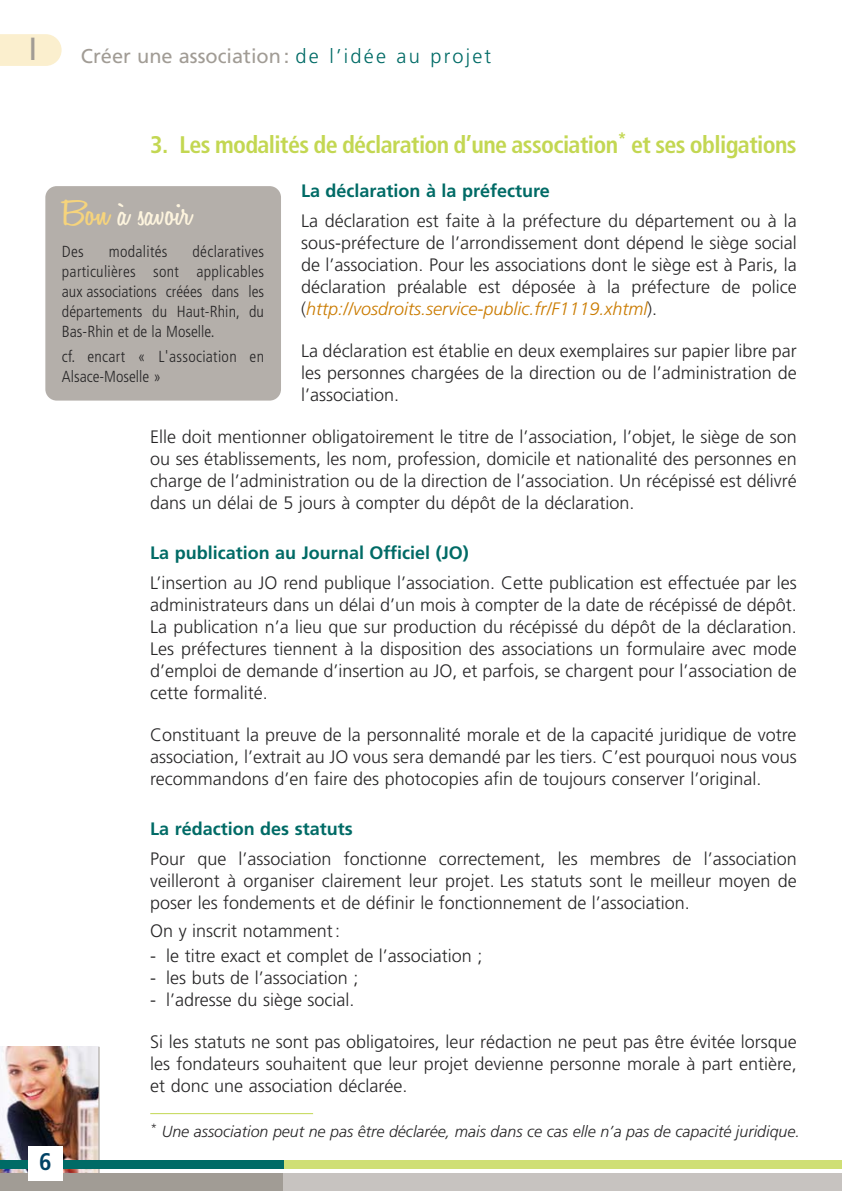
<style>
.page{position:relative;width:842px;height:1191px;background:#fff}
.page>*{position:absolute;margin:0;border:0;box-sizing:border-box;transform-origin:0 0}
.t1{font:600 36px "Honey Script";color:#fdf4de;scale:1.3 1}
.t2{font:32px "Frutiger";color:#a19c95}
.t3{font:700 condensed 24px "Frutiger";letter-spacing:-.025em;color:#c3d752}
.t4{font:700 condensed 24px "Frutiger";color:#004265}
.t5{font:20px "Frutiger";color:#a19c95}
.t6{font:300 18px/22px "Frutiger";color:#272627;text-align:justify}
.t7{font:700 18px "Frutiger";color:#006b66}
.t8{font:300 condensed 16px/20px "Frutiger";letter-spacing:.005em;color:#272627;text-align:justify}
.t9{font:italic 300 16px "Frutiger";color:#272627}
.s1{font-weight:300;color:#006b66}
.s2{font-style:italic;color:#ca7b00}
.s3{color:#f6d47c}
</style>
<div class="page">
<img style="left:0;top:1046px;width:98px;height:128px">
<svg style="left:0;top:34px;width:62px;height:32px;background:#fbf0d1"></svg>
<div style="left:45px;top:186px;width:236px;height:214px;background:#b4afaa;border-radius:11px"></div>
<hr style="left:150px;top:1113px;width:163px;height:1px;background:#c3d752">
<div style="left:0;top:1174px;width:283px;height:17px;background:#a19c95"></div>
<div style="left:283px;top:1174px;width:559px;height:17px;background:#c7c3c0"></div>
<div style="left:283px;top:1159px;width:559px;height:9px;background:#cfdf75"></div>
<hr style="left:98px;top:1046px;width:1px;height:128px;background:#a19c95">
<div style="left:0;top:1159px;width:283px;height:9px;background:#006b66"></div>
<div style="left:28px;top:1146px;width:34px;height:34px;background:#fff"></div>
<h2 class="t2" style="left:28px;top:36px;width:10px">I</h2>
<p class="t5" style="left:81px;top:48px;width:412px">Créer une association : <span class="s1">de l’idée au projet</span></p>
<h3 class="t3" style="left:150px;top:135px;width:648px">3. Les modalités de déclaration d’une association<sup>*</sup> et ses obligations</h3>
<p class="t7" style="left:301px;top:183px;width:250px">La déclaration à la préfecture</p>
<p class="t6" style="left:301px;top:211px;width:497px">La déclaration est faite à la préfecture du département ou à la sous-préfecture de l’arrondissement dont dépend le siège social de l’association. Pour les associations dont le siège est à Paris, la déclaration préalable est déposée à la préfecture de police (<span class="s2">http://vosdroits.service-public.fr/F1119.xhtml</span>).</p>
<p class="t6" style="left:301px;top:341px;width:497px">La déclaration est établie en deux exemplaires sur papier libre par les personnes chargées de la direction ou de l’administration de l’association.</p>
<p class="t6" style="left:150px;top:427px;width:648px">Elle doit mentionner obligatoirement le titre de l’association, l’objet, le siège de son ou ses établissements, les nom, profession, domicile et nationalité des personnes en charge de l’administration ou de la direction de l’association. Un récépissé est délivré dans un délai de 5 jours à compter du dépôt de la déclaration.</p>
<p class="t7" style="left:150px;top:545px;width:320px">La publication au Journal Officiel (JO)</p>
<p class="t6" style="left:150px;top:573px;width:648px">L’insertion au JO rend publique l’association. Cette publication est effectuée par les administrateurs dans un délai d’un mois à compter de la date de récépissé de dépôt.<br>La publication n’a lieu que sur production du récépissé du dépôt de la déclaration.<br>Les préfectures tiennent à la disposition des associations un formulaire avec mode d’emploi de demande d’insertion au JO, et parfois, se chargent pour l’association de cette formalité.</p>
<p class="t6" style="left:150px;top:725px;width:648px">Constituant la preuve de la personnalité morale et de la capacité juridique de votre association, l’extrait au JO vous sera demandé par les tiers. C’est pourquoi nous vous recommandons d’en faire des photocopies afin de toujours conserver l’original.</p>
<p class="t7" style="left:150px;top:821px;width:204px">La rédaction des statuts</p>
<p class="t6" style="left:150px;top:849px;width:648px">Pour que l’association fonctionne correctement, les membres de l’association veilleront à organiser clairement leur projet. Les statuts sont le meilleur moyen de poser les fondements et de définir le fonctionnement de l’association.</p>
<p class="t6" style="left:150px;top:921px;width:192px">On y inscrit notamment :</p>
<p class="t6" style="left:150px;top:945px;width:334px">- le titre exact et complet de l’association ;</p>
<p class="t6" style="left:150px;top:967px;width:210px">- les buts de l’association ;</p>
<p class="t6" style="left:150px;top:989px;width:206px">- l’adresse du siège social.</p>
<p class="t6" style="left:150px;top:1031px;width:648px">Si les statuts ne sont pas obligatoires, leur rédaction ne peut pas être évitée lorsque les fondateurs souhaitent que leur projet devienne personne morale à part entière, et donc une association déclarée.</p>
<h1 class="t1" style="left:62px;top:192px;width:101px"><span class="s3">Bon</span> à savoir</h1>
<p class="t8" style="left:62px;top:242px;width:23px">Des</p>
<p class="t8" style="left:109px;top:242px;width:60px">modalités</p>
<p class="t8" style="left:62px;top:242px;width:204px;text-indent:131px">déclaratives particulières sont applicables aux associations créées dans les départements du Haut-Rhin, du Bas-Rhin et de la Moselle.</p>
<p class="t8" style="left:62px;top:348px;width:204px">cf. encart « L'association en<br>Alsace-Moselle »</p>
<h3 class="t4" style="left:39px;top:1152px;width:14px">6</h3>
<p class="t9" style="left:150px;top:1125px;width:651px"><sup>*</sup> Une association peut ne pas être déclarée, mais dans ce cas elle n’a pas de capacité juridique.</p>
</div>
